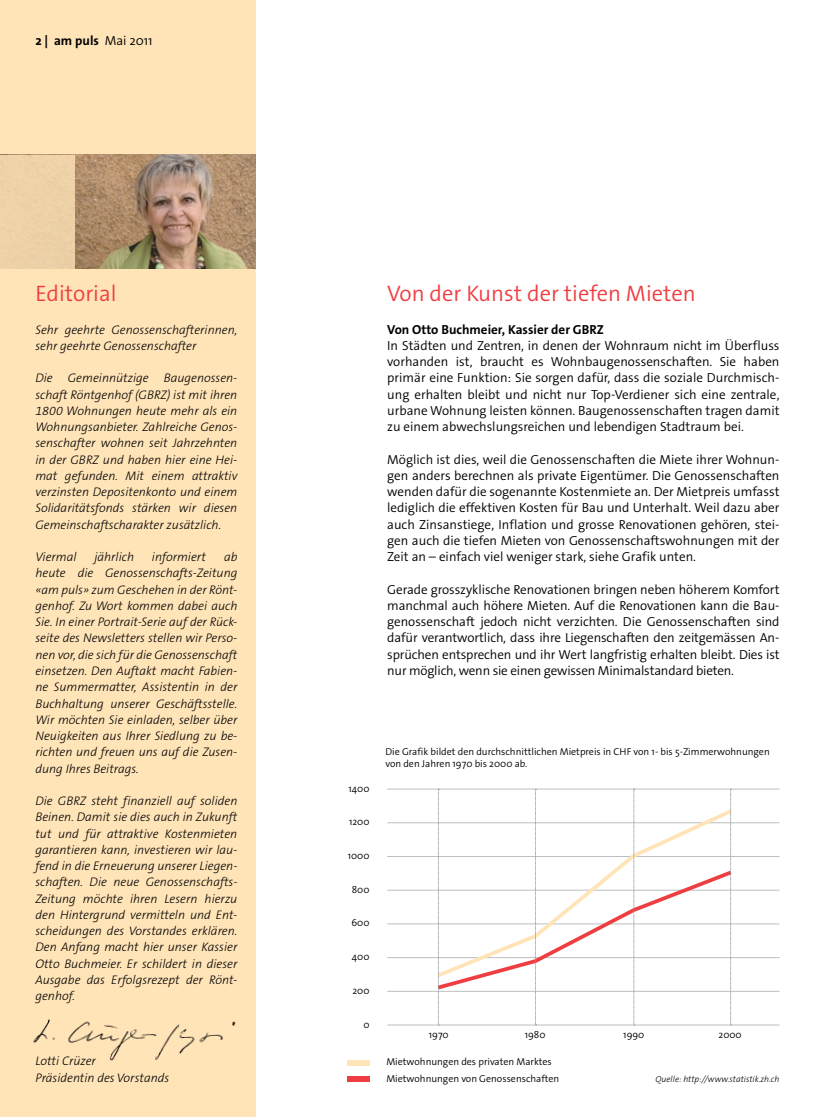
<style>
.page{position:relative;width:815px;height:1117px;background:#fff}
.page>*{position:absolute;margin:0;border:0;box-sizing:border-box;transform-origin:0 0}
.t1{font:300 22.5px "The Sans Os F";color:#ef3e42}
.t2{font:300 13.12px/16.2px "The Sans Os F";color:#000;text-align:justify}
.t3{font:700 13.12px "The Sans Os F";color:#000}
.t4{font:italic 300 12.5px/16.2px "The Sans B3";color:#000;text-align:justify}
.t5{font:300 10px/16.2px "The Sans Os F";color:#000}
.t6{font:italic 300 8.75px "The Sans B3";color:#000}
.s1{font-weight:300}
</style>
<div class="page">
<div style="left:0;top:0;width:255px;height:1116px;background:#ffe4b8"></div>
<img style="left:74px;top:154px;width:181px;height:114px">
<img style="left:33px;top:1019px;width:203px;height:42px">
<div style="left:347px;top:1059px;width:23px;height:5px;background:#ffe4b8"></div>
<div style="left:347px;top:1075px;width:23px;height:6px;background:#ef3e42"></div>
<hr style="left:387px;top:788px;width:393px;height:1px;background:#bcbec0">
<hr style="left:387px;top:822px;width:393px;height:1px;background:#bcbec0">
<hr style="left:387px;top:856px;width:393px;height:1px;background:#bcbec0">
<hr style="left:387px;top:889px;width:393px;height:1px;background:#bcbec0">
<hr style="left:387px;top:923px;width:393px;height:1px;background:#bcbec0">
<hr style="left:387px;top:957px;width:393px;height:1px;background:#bcbec0">
<hr style="left:387px;top:990px;width:393px;height:1px;background:#bcbec0">
<hr style="left:387px;top:1024px;width:393px;height:1px;background:#bcbec0">
<svg style="left:433px;top:806px;width:303px;height:119px"></svg>
<svg style="left:434px;top:867px;width:302px;height:124px"></svg>
<svg style="left:634px;top:789px;width:1px;height:235px"></svg>
<svg style="left:535px;top:789px;width:1px;height:236px"></svg>
<svg style="left:438px;top:789px;width:1px;height:235px"></svg>
<svg style="left:730px;top:788px;width:2px;height:237px"></svg>
<div style="left:0;top:154px;width:74px;height:114px;background:#eed1a7"></div>
<p class="t3" style="left:35px;top:32px;width:119px">2 | am puls <span class="s1">Mai 2011</span></p>
<h1 class="t1" style="left:35px;top:279px;width:83px">Editorial</h1>
<p class="t4" style="left:35px;top:321px;width:203px">Sehr geehrte Genossenschafterinnen, sehr geehrte Genossenschafter</p>
<p class="t4" style="left:35px;top:370px;width:203px">Die Gemeinnützige Baugenossen&shy;schaft Röntgenhof (GBRZ) ist mit ihren 1800 Wohnungen heute mehr als ein Wohnungsanbieter. Zahlreiche Genos&shy;senschafter wohnen seit Jahrzehnten in der GBRZ und haben hier eine Hei&shy;mat gefunden. Mit einem attraktiv verzinsten Depositenkonto und einem Solidaritätsfonds stärken wir diesen Gemeinschaftscharakter zusätzlich.</p>
<p class="t4" style="left:35px;top:549px;width:43px">Viermal</p>
<p class="t4" style="left:94px;top:549px;width:41px">jährlich</p>
<p class="t4" style="left:152px;top:549px;width:56px">informiert</p>
<p class="t4" style="left:35px;top:549px;width:203px;text-indent:189px">ab heute die Genossenschafts-Zeitung «am puls» zum Geschehen in der Rönt&shy;genhof. Zu Wort kommen dabei auch Sie. In einer Portrait-Serie auf der Rück&shy;seite des Newsletters stellen wir Perso&shy;nen vor, die sich für die Genossenschaft einsetzen. Den Auftakt macht Fabien&shy;ne Summermatter, Assistentin in der Buchhaltung unserer Geschäftsstelle.<br>Wir möchten Sie einladen, selber über Neuigkeiten aus Ihrer Siedlung zu be&shy;richten und freuen uns auf die Zusen&shy;dung Ihres Beitrags.</p>
<p class="t4" style="left:35px;top:793px;width:203px">Die GBRZ steht finanziell auf soliden Beinen. Damit sie dies auch in Zukunft tut und für attraktive Kostenmieten garantieren kann, investieren wir lau&shy;fend in die Erneuerung unserer Liegen&shy;schaften. Die neue Genossenschafts-Zeitung möchte ihren Lesern hierzu den Hintergrund vermitteln und Ent&shy;scheidungen des Vorstandes erklären.<br>Den Anfang macht hier unser Kassier Otto Buchmeier. Er schildert in dieser Ausgabe das Erfolgsrezept der Rönt&shy;genhof.</p>
<p class="t4" style="left:35px;top:1053px;width:135px">Lotti Crüzer<br>Präsidentin des Vorstands</p>
<h1 class="t1" style="left:387px;top:279px;width:310px">Von der Kunst der tiefen Mieten</h1>
<p class="t3" style="left:387px;top:320px;width:218px">Von Otto Buchmeier, Kassier der GBRZ</p>
<p class="t2" style="left:387px;top:337px;width:394px">In Städten und Zentren, in denen der Wohnraum nicht im Überfluss vorhanden ist, braucht es Wohnbaugenossenschaften. Sie haben primär eine Funktion: Sie sorgen dafür, dass die soziale Durchmisch&shy;ung erhalten bleibt und nicht nur Top-Verdiener sich eine zentrale, urbane Wohnung leisten können. Baugenossenschaften tragen damit zu einem abwechslungsreichen und lebendigen Stadtraum bei.</p>
<p class="t2" style="left:387px;top:451px;width:394px">Möglich ist dies, weil die Genossenschaften die Miete ihrer Wohnun&shy;gen anders berechnen als private Eigentümer. Die Genossenschaften wenden dafür die sogenannte Kostenmiete an. Der Mietpreis umfasst lediglich die effektiven Kosten für Bau und Unterhalt. Weil dazu aber auch Zinsanstiege, Inflation und grosse Renovationen gehören, stei&shy;gen auch die tiefen Mieten von Genossenschaftswohnungen mit der Zeit an – einfach viel weniger stark, siehe Grafik unten.</p>
<p class="t2" style="left:387px;top:581px;width:394px">Gerade grosszyklische Renovationen bringen neben höherem Komfort manchmal auch höhere Mieten. Auf die Renovationen kann die Bau&shy;genossenschaft jedoch nicht verzichten. Die Genossenschaften sind dafür verantwortlich, dass ihre Liegenschaften den zeitgemässen An&shy;sprüchen entsprechen und ihr Wert langfristig erhalten bleibt. Dies ist nur möglich, wenn sie einen gewissen Minimalstandard bieten.</p>
<p class="t5" style="left:348px;top:780px;width:23px">1400</p>
<p class="t5" style="left:349px;top:813px;width:22px">1200</p>
<p class="t5" style="left:348px;top:847px;width:23px">1000</p>
<p class="t5" style="left:352px;top:881px;width:19px">800</p>
<p class="t5" style="left:351px;top:914px;width:20px">600</p>
<p class="t5" style="left:352px;top:948px;width:19px">400</p>
<p class="t5" style="left:352px;top:982px;width:19px">200</p>
<p class="t5" style="left:363px;top:1015px;width:8px">0</p>
<p class="t5" style="left:385px;top:744px;width:386px;line-height:12.5px">Die Grafik bildet den durchschnittlichen Mietpreis in CHF von 1- bis 5-Zimmerwohnungen von den Jahren 1970 bis 2000 ab.</p>
<p class="t5" style="left:429px;top:1026px;width:21px">1970</p>
<p class="t5" style="left:525px;top:1026px;width:22px">1980</p>
<p class="t5" style="left:623px;top:1026px;width:23px">1990</p>
<p class="t5" style="left:718px;top:1026px;width:25px">2000</p>
<p class="t5" style="left:386px;top:1053px;width:174px">Mietwohnungen des privaten Marktes<br>Mietwohnungen von Genossenschaften</p>
<p class="t6" style="left:656px;top:1073px;width:126px">Quelle: http://www.statistik.zh.ch</p>
</div>
